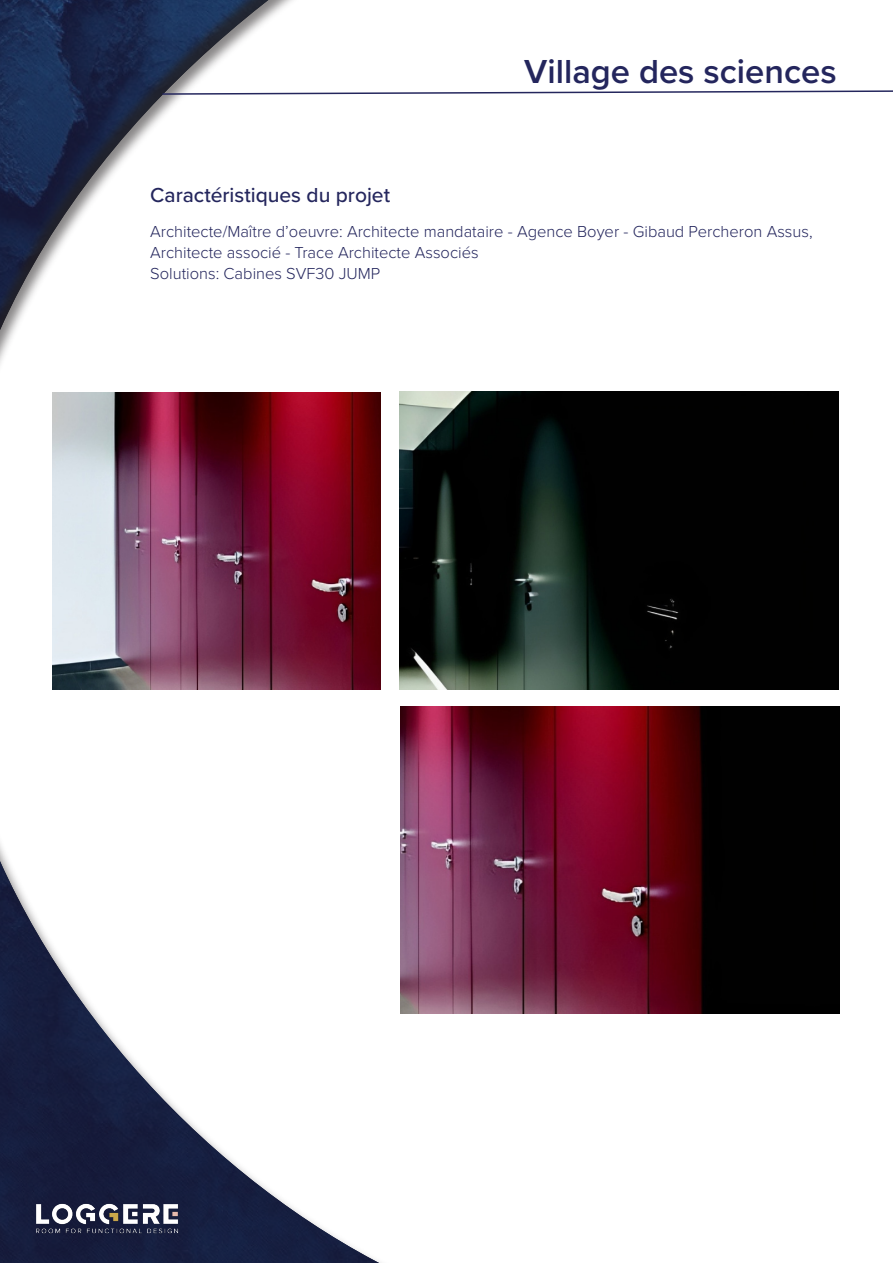
<style>
.page{position:relative;width:893px;height:1263px;background:#fff}
.page>*{position:absolute;margin:0;border:0;box-sizing:border-box;transform-origin:0 0}
.t1{font:600 34.5px "Proxima Nova";color:#24265d}
.t2{font:500 21px "Proxima Nova";color:#24265d}
.t3{font:300 16.5px "Proxima Nova";color:#24265d}
</style>
<div class="page">
<div style="left:0;top:0;width:893px;height:1263px;background:#231f20;opacity:.54"></div>
<img style="left:28px;top:1195px;width:158px;height:47px">
<svg style="left:161px;top:90px;width:732px;height:6px"></svg>
<img style="left:400px;top:391px;width:438px;height:299px">
<img style="left:401px;top:706px;width:439px;height:307px">
<img style="left:52px;top:392px;width:328px;height:298px">
<p class="t1" style="left:524px;top:46px;width:314px">Village des sciences</p>
<p class="t2" style="left:150px;top:179px;width:241px">Caractéristiques du projet</p>
<p class="t3" style="left:150px;top:220px;width:664px">Architecte/Maître d’oeuvre: Architecte mandataire - Agence Boyer - Gibaud Percheron Assus,</p>
<p class="t3" style="left:150px;top:241px;width:330px">Architecte associé - Trace Architecte Associés</p>
<p class="t3" style="left:150px;top:262px;width:232px">Solutions: Cabines SVF30 JUMP</p>
</div>
